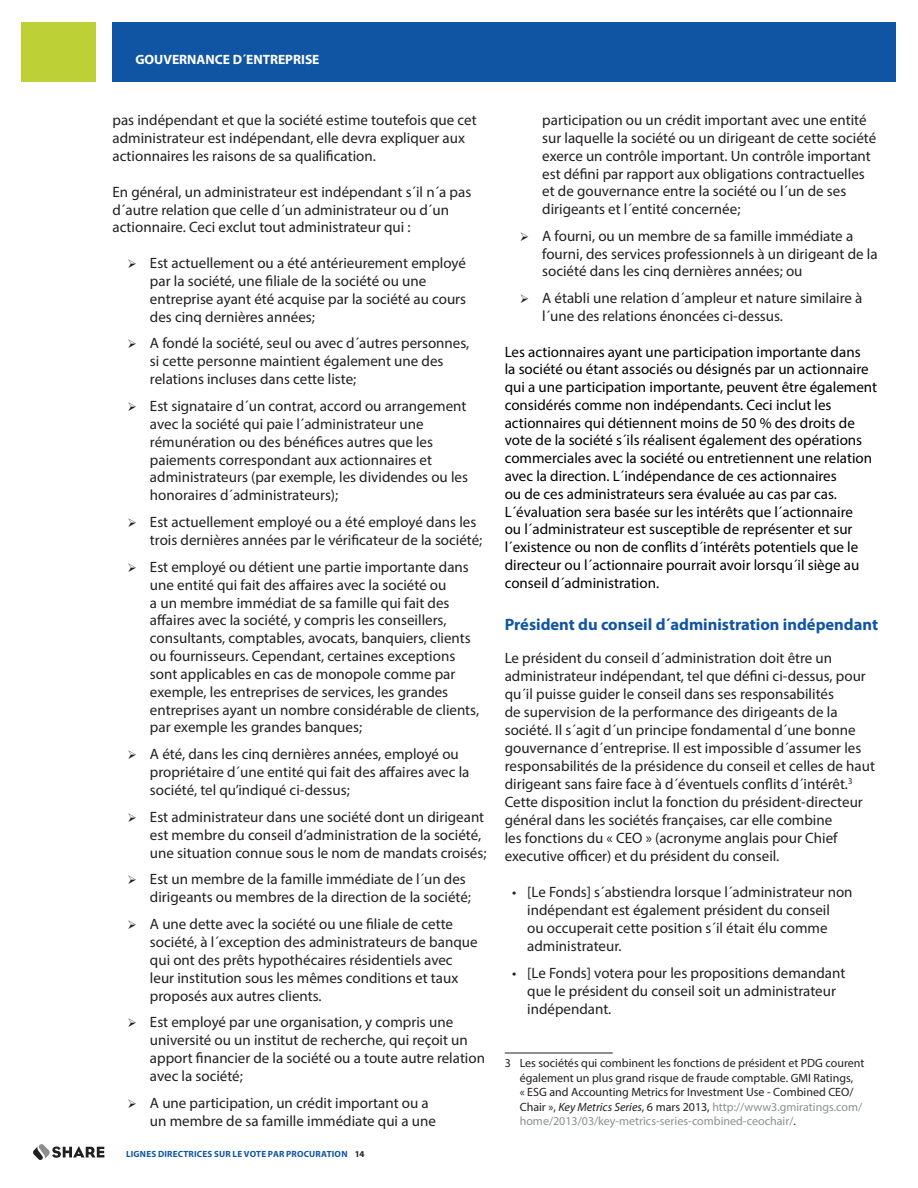
<style>
.page{position:relative;width:918px;height:1188px;background:#fff}
.page>*{position:absolute;margin:0;border:0;box-sizing:border-box;transform-origin:0 0}
.t1{font:700 16.5px "Myriad Pro";color:#1055a4}
.t2{font:15px/17.9px "Myriad Pro";color:#231f20}
.t3{font:15px/17.7px "Myriad Pro";color:#000}
.t4{font:700 13.5px "Myriad Pro";color:#fff}
.t5{font:12px/14.4px "Myriad Pro";color:#231f20}
.t6{font:700 9px "Myriad Pro";letter-spacing:.02em;color:#1055a4}
.s1{color:#231f20}
.s2{font-style:italic}
.s3{color:#8b8f8e}
</style>
<div class="page">
<div style="left:112px;top:22px;width:784px;height:60px;background:#1055a4"></div>
<div style="left:22px;top:22px;width:74px;height:60px;background:#bdd036"></div>
<svg style="left:33px;top:1144px;width:71px;height:16px"></svg>
<hr style="left:505px;top:1053px;width:108px;height:1px;background:#231f20">
<p class="t4" style="left:135px;top:51px;width:186px">GOUVERNANCE D´ENTREPRISE</p>
<p class="t2" style="left:112px;top:111px;width:366px">pas indépendant et que la société estime toutefois que cet administrateur est indépendant, elle devra expliquer aux actionnaires les raisons de sa qualification.</p>
<p class="t2" style="left:112px;top:182px;width:360px">En général, un administrateur est indépendant s´il n´a pas d´autre relation que celle d´un administrateur ou d´un actionnaire. Ceci exclut tout administrateur qui :</p>
<p class="t2" style="left:150px;top:254px;width:318px;text-indent:-22px">➢ Est actuellement ou a été antérieurement employé par la société, une filiale de la société ou une entreprise ayant été acquise par la société au cours des cinq dernières années;</p>
<p class="t2" style="left:150px;top:334px;width:321px;text-indent:-22px">➢ A fondé la société, seul ou avec d´autres personnes, si cette personne maintient également une des relations incluses dans cette liste;</p>
<p class="t2" style="left:150px;top:397px;width:320px;text-indent:-22px">➢ Est signataire d´un contrat, accord ou arrangement avec la société qui paie l´administrateur une rémunération ou des bénéfices autres que les paiements correspondant aux actionnaires et administrateurs (par exemple, les dividendes ou les honoraires d´administrateurs);</p>
<p class="t2" style="left:150px;top:513px;width:334px;text-indent:-22px">➢ Est actuellement employé ou a été employé dans les trois dernières années par le vérificateur de la société;</p>
<p class="t2" style="left:150px;top:558px;width:331px;text-indent:-22px">➢ Est employé ou détient une partie importante dans une entité qui fait des affaires avec la société ou<br>a un membre immédiat de sa famille qui fait des affaires avec la société, y compris les conseillers, consultants, comptables, avocats, banquiers, clients ou fournisseurs. Cependant, certaines exceptions sont applicables en cas de monopole comme par exemple, les entreprises de services, les grandes entreprises ayant un nombre considérable de clients, par exemple les grandes banques;</p>
<p class="t2" style="left:150px;top:745px;width:321px;text-indent:-22px">➢ A été, dans les cinq dernières années, employé ou propriétaire d´une entité qui fait des affaires avec la société, tel qu’indiqué ci-dessus;</p>
<p class="t2" style="left:150px;top:808px;width:338px;text-indent:-22px">➢ Est administrateur dans une société dont un dirigeant est membre du conseil d’administration de la société, une situation connue sous le nom de mandats croisés;</p>
<p class="t2" style="left:150px;top:870px;width:323px;text-indent:-22px">➢ Est un membre de la famille immédiate de l´un des dirigeants ou membres de la direction de la société;</p>
<p class="t2" style="left:150px;top:915px;width:329px;text-indent:-22px">➢ A une dette avec la société ou une filiale de cette société, à l´exception des administrateurs de banque qui ont des prêts hypothécaires résidentiels avec leur institution sous les mêmes conditions et taux proposés aux autres clients.</p>
<p class="t2" style="left:150px;top:1013px;width:337px;text-indent:-22px">➢ Est employé par une organisation, y compris une université ou un institut de recherche, qui reçoit un apport financier de la société ou a toute autre relation avec la société;</p>
<p class="t2" style="left:150px;top:1094px;width:287px;text-indent:-22px">➢ A une participation, un crédit important ou a un membre de sa famille immédiate qui a une</p>
<p class="t6" style="left:126px;top:1148px;width:240px">LIGNES DIRECTRICES SUR LE VOTE PAR PROCURATION <span class="s1">14</span></p>
<p class="t2" style="left:542px;top:111px;width:336px">participation ou un crédit important avec une entité sur laquelle la société ou un dirigeant de cette société exerce un contrôle important. Un contrôle important est défini par rapport aux obligations contractuelles et de gouvernance entre la société ou l´un de ses dirigeants et l´entité concernée;</p>
<p class="t2" style="left:542px;top:227px;width:337px;text-indent:-22px">➢ A fourni, ou un membre de sa famille immédiate a fourni, des services professionnels à un dirigeant de la société dans les cinq dernières années; ou</p>
<p class="t2" style="left:542px;top:289px;width:322px;text-indent:-22px">➢ A établi une relation d´ampleur et nature similaire à l´une des relations énoncées ci-dessus.</p>
<p class="t3" style="left:505px;top:342px;width:374px">Les actionnaires ayant une participation importante dans<br>la société ou étant associés ou désignés par un actionnaire qui a une participation importante, peuvent être également considérés comme non indépendants. Ceci inclut les actionnaires qui détiennent moins de 50 % des droits de vote de la société s´ils réalisent également des opérations commerciales avec la société ou entretiennent une relation avec la direction. L´indépendance de ces actionnaires<br>ou de ces administrateurs sera évaluée au cas par cas.<br>L´évaluation sera basée sur les intérêts que l´actionnaire<br>ou l´administrateur est susceptible de représenter et sur l´existence ou non de conflits d´intérêts potentiels que le directeur ou l´actionnaire pourrait avoir lorsqu´il siège au conseil d´administration.</p>
<p class="t1" style="left:505px;top:614px;width:375px">Président du conseil d´administration indépendant</p>
<p class="t2" style="left:505px;top:649px;width:372px">Le président du conseil d´administration doit être un administrateur indépendant, tel que défini ci-dessus, pour qu´il puisse guider le conseil dans ses responsabilités<br>de supervision de la performance des dirigeants de la société. Il s´agit d´un principe fondamental d´une bonne gouvernance d´entreprise. Il est impossible d´assumer les responsabilités de la présidence du conseil et celles de haut dirigeant sans faire face à d´éventuels conflits d´intérêt.<sup>3<br></sup>Cette disposition inclut la fonction du président-directeur général dans les sociétés françaises, car elle combine<br>les fonctions du « CEO » (acronyme anglais pour Chief executive officer) et du président du conseil.</p>
<p class="t2" style="left:527px;top:883px;width:327px;text-indent:-15px">• [Le Fonds] s´abstiendra lorsque l´administrateur non indépendant est également président du conseil<br>ou occuperait cette position s´il était élu comme administrateur.</p>
<p class="t2" style="left:527px;top:964px;width:320px;text-indent:-15px">• [Le Fonds] votera pour les propositions demandant que le président du conseil soit un administrateur indépendant.</p>
<p class="t5" style="left:520px;top:1056px;width:346px;text-indent:-15px">3 Les sociétés qui combinent les fonctions de président et PDG courent également un plus grand risque de fraude comptable. GMI Ratings,<br>« ESG and Accounting Metrics for Investment Use - Combined CEO/ Chair », <span class="s2">Key Metrics Series</span>, 6 mars 2013, <span class="s3">http://www3.gmiratings.com/ home/2013/03/key-metrics-series-combined-ceochair/</span>.</p>
</div>
